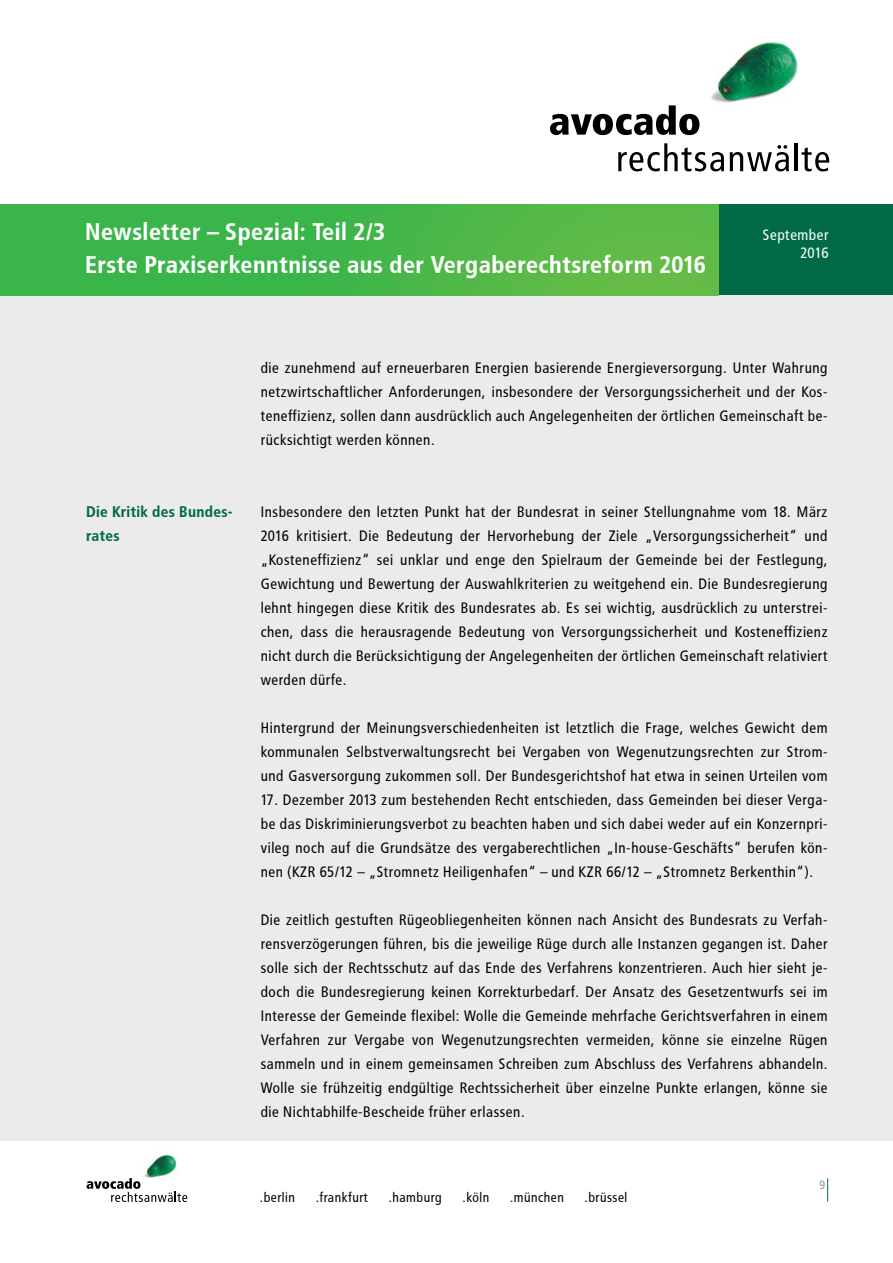
<style>
.page{position:relative;width:893px;height:1263px;background:#fff}
.page>*{position:absolute;margin:0;border:0;box-sizing:border-box;transform-origin:0 0}
.t1{font:700 24px/33px "Avocado";color:#fff}
.t2{font:700 15.3px/24px "Avocado";color:#006a45}
.t3{font:15px/24px "Avocado";color:#000;text-align:justify}
.t4{font:15px/18px "Avocado";color:#fff;text-align:right}
.t5{font:13.5px "Avocado";color:#000}
.t6{font:12px "Avocado";color:#97999c}
</style>
<div class="page">
<img style="left:711px;top:42px;width:87px;height:61px">
<svg style="left:550px;top:105px;width:149px;height:30px"></svg>
<svg style="left:618px;top:143px;width:106px;height:28px"></svg>
<svg style="left:730px;top:145px;width:59px;height:26px"></svg>
<hr style="left:795px;top:143px;width:3px;height:28px;background:#000">
<svg style="left:802px;top:147px;width:27px;height:24px"></svg>
<div style="left:719px;top:204px;width:174px;height:92px;background:#006a45"></div>
<svg style="left:827px;top:1178px;width:1px;height:23px"></svg>
<div style="left:0;top:296px;width:893px;height:845px;background:#ebebec"></div>
<img style="left:144px;top:1154px;width:33px;height:24px">
<svg style="left:87px;top:1178px;width:100px;height:24px"></svg>
<div style="left:0;top:204px;width:719px;height:92px;background:linear-gradient(to right,#2eb34b,#61bb46)"></div>
<h1 class="t1" style="left:85px;top:215px;width:623px">Newsletter – Spezial: Teil 2/3<br>Erste Praxiserkenntnisse aus der Vergaberechtsreform 2016</h1>
<p class="t4" style="left:763px;top:226px;width:68px">September<br>2016</p>
<p class="t2" style="left:86px;top:499px;width:148px">Die Kritik des Bundes&shy;rates</p>
<p class="t3" style="left:261px;top:355px;width:569px">die zunehmend auf erneuerbaren Energien basierende Energieversorgung. Unter Wahrung netzwirtschaftlicher Anforderungen, insbesondere der Versorgungssicherheit und der Kos&shy;teneffizienz, sollen dann ausdrücklich auch Angelegenheiten der örtlichen Gemeinschaft be&shy;rücksichtigt werden können.</p>
<p class="t3" style="left:261px;top:499px;width:569px">Insbesondere den letzten Punkt hat der Bundesrat in seiner Stellungnahme vom 18. März 2016 kritisiert. Die Bedeutung der Hervorhebung der Ziele „Versorgungssicherheit“ und „Kosteneffizienz“ sei unklar und enge den Spielraum der Gemeinde bei der Festlegung, Gewichtung und Bewertung der Auswahlkriterien zu weitgehend ein. Die Bundesregierung lehnt hingegen diese Kritik des Bundesrates ab. Es sei wichtig, ausdrücklich zu unterstrei&shy;chen, dass die herausragende Bedeutung von Versorgungssicherheit und Kosteneffizienz nicht durch die Berücksichtigung der Angelegenheiten der örtlichen Gemeinschaft relativiert werden dürfe.</p>
<p class="t3" style="left:261px;top:715px;width:569px">Hintergrund der Meinungsverschiedenheiten ist letztlich die Frage, welches Gewicht dem kommunalen Selbstverwaltungsrecht bei Vergaben von Wegenutzungsrechten zur Strom&shy;und Gasversorgung zukommen soll. Der Bundesgerichtshof hat etwa in seinen Urteilen vom</p>
<p class="t3" style="left:261px;top:787px;width:569px">17. Dezember 2013 zum bestehenden Recht entschieden, dass Gemeinden bei dieser Verga&shy;be das Diskriminierungsverbot zu beachten haben und sich dabei weder auf ein Konzernpri&shy;vileg noch auf die Grundsätze des vergaberechtlichen „In-house-Geschäfts“ berufen kön&shy;nen (KZR 65/12 – „Stromnetz Heiligenhafen“ – und KZR 66/12 – „Stromnetz Berkenthin“).</p>
<p class="t3" style="left:261px;top:907px;width:569px">Die zeitlich gestuften Rügeobliegenheiten können nach Ansicht des Bundesrats zu Verfah&shy;rensverzögerungen führen, bis die jeweilige Rüge durch alle Instanzen gegangen ist. Daher solle sich der Rechtsschutz auf das Ende des Verfahrens konzentrieren. Auch hier sieht je&shy;doch die Bundesregierung keinen Korrekturbedarf. Der Ansatz des Gesetzentwurfs sei im Interesse der Gemeinde flexibel: Wolle die Gemeinde mehrfache Gerichtsverfahren in einem Verfahren zur Vergabe von Wegenutzungsrechten vermeiden, könne sie einzelne Rügen sammeln und in einem gemeinsamen Schreiben zum Abschluss des Verfahrens abhandeln.<br>Wolle sie frühzeitig endgültige Rechtssicherheit über einzelne Punkte erlangen, könne sie die Nichtabhilfe-Bescheide früher erlassen.</p>
<p class="t5" style="left:260px;top:1189px;width:37px">.berlin</p>
<p class="t5" style="left:316px;top:1189px;width:54px">.frankfurt</p>
<p class="t5" style="left:389px;top:1189px;width:55px">.hamburg</p>
<p class="t5" style="left:463px;top:1189px;width:29px">.köln</p>
<p class="t5" style="left:510px;top:1189px;width:56px">.münchen</p>
<p class="t5" style="left:585px;top:1189px;width:45px">.brüssel</p>
<p class="t6" style="left:819px;top:1178px;width:8px">9</p>
</div>
